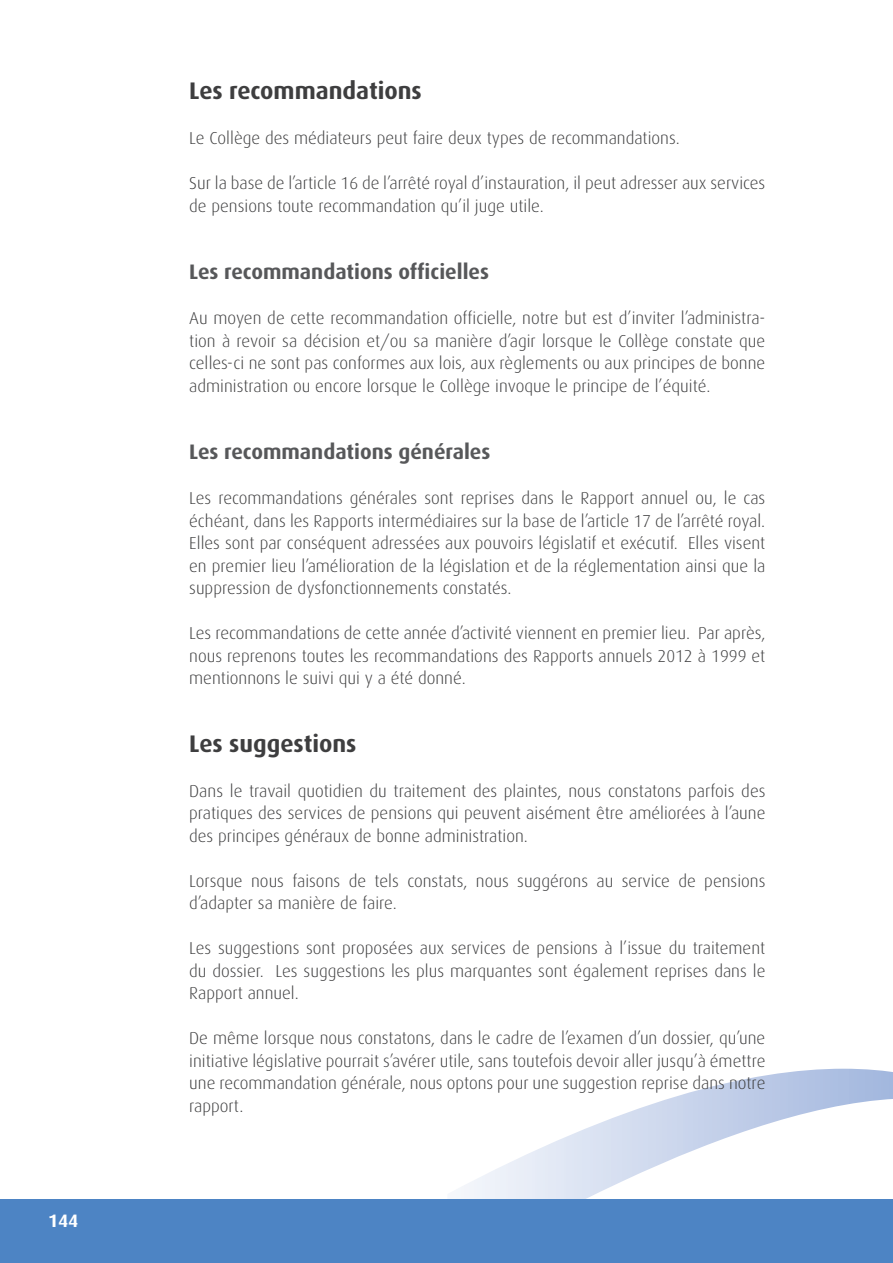
<style>
.page{position:relative;width:893px;height:1263px;background:#fff}
.page>*{position:absolute;margin:0;border:0;box-sizing:border-box;transform-origin:0 0}
.Koptekst{font:700 24px "Dax";color:#3e3e3f}
.Koptekst-2{font:700 21px "Dax";color:#57585a}
.t1{font:700 18px "Dax";color:#fff}
.Koptekst-3{font:300 17.25px/22.5px "Dax";color:#3e3e3f;text-align:justify}
</style>
<div class="page">
<svg style="left:456px;top:1069px;width:437px;height:130px"></svg>
<div style="left:0;top:1199px;width:893px;height:64px;background:#4d84c4"></div>
<p class="t1" style="left:48px;top:1210px;width:32px">144</p>
<p class="Koptekst" style="left:189px;top:77px;width:234px">Les recommandations</p>
<p class="Koptekst-3" style="left:189px;top:127px;width:492px">Le Collège des médiateurs peut faire deux types de recommandations.</p>
<p class="Koptekst-3" style="left:189px;top:172px;width:578px">Sur la base de l’article 16 de l’arrêté royal d’instauration, il peut adresser aux services de pensions toute recommandation qu’il juge utile.</p>
<p class="Koptekst-2" style="left:189px;top:260px;width:301px">Les recommandations officielles</p>
<p class="Koptekst-3" style="left:189px;top:307px;width:578px">Au moyen de cette recommandation officielle, notre but est d’inviter l’administra&shy;tion à revoir sa décision et/ou sa manière d’agir lorsque le Collège constate que celles-ci ne sont pas conformes aux lois, aux règlements ou aux principes de bonne administration ou encore lorsque le Collège invoque le principe de l’équité.</p>
<p class="Koptekst-2" style="left:189px;top:440px;width:303px">Les recommandations générales</p>
<p class="Koptekst-3" style="left:189px;top:487px;width:578px">Les recommandations générales sont reprises dans le Rapport annuel ou, le cas échéant, dans les Rapports intermédiaires sur la base de l’article 17 de l’arrêté royal.<br>Elles sont par conséquent adressées aux pouvoirs législatif et exécutif. Elles visent en premier lieu l’amélioration de la législation et de la réglementation ainsi que la suppression de dysfonctionnements constatés.</p>
<p class="Koptekst-3" style="left:189px;top:622px;width:578px">Les recommandations de cette année d’activité viennent en premier lieu. Par après, nous reprenons toutes les recommandations des Rapports annuels 2012 à 1999 et mentionnons le suivi qui y a été donné.</p>
<p class="Koptekst" style="left:189px;top:730px;width:169px">Les suggestions</p>
<p class="Koptekst-3" style="left:189px;top:779px;width:578px">Dans le travail quotidien du traitement des plaintes, nous constatons parfois des pratiques des services de pensions qui peuvent aisément être améliorées à l’aune des principes généraux de bonne administration.</p>
<p class="Koptekst-3" style="left:189px;top:869px;width:578px">Lorsque nous faisons de tels constats, nous suggérons au service de pensions d’adapter sa manière de faire.</p>
<p class="Koptekst-3" style="left:189px;top:937px;width:578px">Les suggestions sont proposées aux services de pensions à l’issue du traitement du dossier. Les suggestions les plus marquantes sont également reprises dans le Rapport annuel.</p>
<p class="Koptekst-3" style="left:189px;top:1027px;width:578px">De même lorsque nous constatons, dans le cadre de l’examen d’un dossier, qu’une initiative législative pourrait s’avérer utile, sans toutefois devoir aller jusqu’à émettre une recommandation générale, nous optons pour une suggestion reprise dans notre rapport.</p>
</div>
